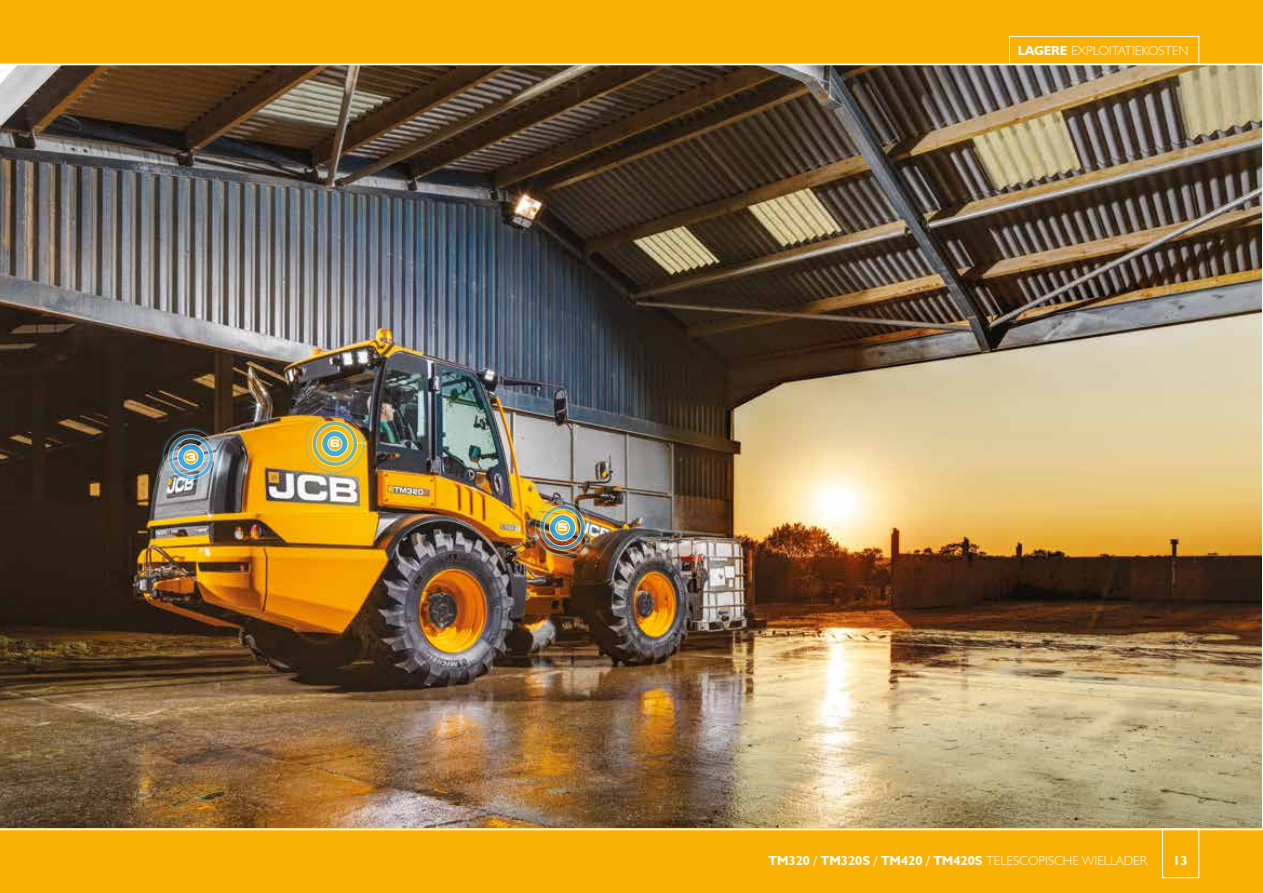
<style>
.page{position:relative;width:1263px;height:893px;background:#fff}
.page>*{position:absolute;margin:0;border:0;box-sizing:border-box;transform-origin:0 0}
.t1{font:700 13.2px "JCB Euro";color:#fff}
.t2{font:300 13.2px "JCB Euro";color:#fff}
.t3{font:700 expanded 10.5px "Square 721 BT";color:#fff}
.s1{font-weight:700}
.s2{font-weight:300}
</style>
<div class="page">
<img style="left:0;top:65px;width:1262px;height:764px">
<div style="left:0;top:829px;width:1263px;height:64px;background:#f9b104"></div>
<div style="left:0;top:0;width:1263px;height:64px;background:#f9b104"></div>
<div style="left:1162px;top:829px;width:37px;height:49px;border:1px solid #fff"></div>
<div style="left:1009px;top:36px;width:190px;height:28px;border:1px solid #fff"></div>
<img style="left:303px;top:411px;width:64px;height:65px">
<img style="left:530px;top:495px;width:65px;height:65px">
<img style="left:159px;top:425px;width:64px;height:64px">
<hr style="left:0;top:829px;width:1263px;height:1px;background:#fff">
<p class="t3" style="left:186px;top:451px;width:12px">3</p>
<p class="t3" style="left:330px;top:437px;width:12px">6</p>
<p class="t3" style="left:557px;top:521px;width:12px">5</p>
<p class="t2" style="left:1018px;top:42px;width:173px"><span class="s1">LAGERE</span> EXPLOITATIEKOSTEN</p>
<p class="t1" style="left:769px;top:852px;width:380px">TM320 / TM320S / TM420 / TM420S <span class="s2">TELESCOPISCHE WIELLADER</span></p>
<p class="t1" style="left:1173px;top:852px;width:16px">13</p>
</div>
